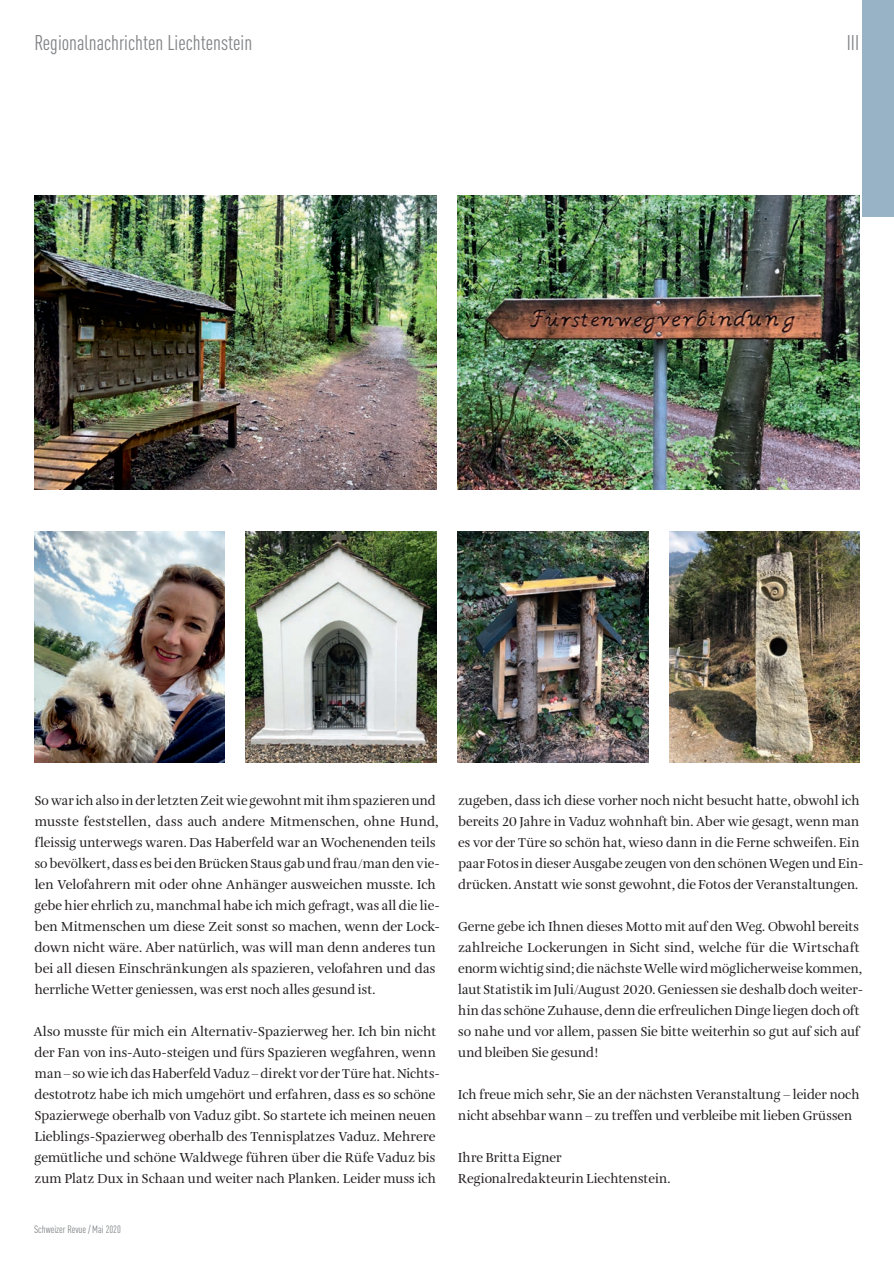
<style>
.page{position:relative;width:894px;height:1263px;background:#fff}
.page>*{position:absolute;margin:0;border:0;box-sizing:border-box;transform-origin:0 0}
.t1{font:condensed 21px "DINOT";color:#808285}
.t2{font:13.5px/21px "Amalia Pro";color:#231f20}
.t3{font:condensed 10.5px "DINOT";color:#808285}
</style>
<div class="page">
<div style="left:861px;top:0;width:32px;height:216px;background:#99b3c6"></div>
<img style="left:34px;top:531px;width:190px;height:231px">
<img style="left:246px;top:532px;width:190px;height:230px">
<img style="left:457px;top:195px;width:402px;height:294px">
<img style="left:457px;top:531px;width:190px;height:231px">
<img style="left:34px;top:195px;width:402px;height:294px">
<img style="left:669px;top:531px;width:190px;height:231px">
<h1 class="t1" style="left:35px;top:30px;width:219px">Regionalnachrichten Liechtenstein</h1>
<h1 class="t1" style="left:846px;top:30px;width:14px">III</h1>
<p class="t2" style="left:35px;top:790px;width:406px">So war ich also in der letzten Zeit wie gewohnt mit ihm spazieren und musste feststellen, dass auch andere Mitmenschen, ohne Hund, fleissig unterwegs waren. Das Haberfeld war an Wochenenden teils so bevölkert, dass es bei den Brücken Staus gab und frau/man den vie&shy;len Velofahrern mit oder ohne Anhänger ausweichen musste. Ich gebe hier ehrlich zu, manchmal habe ich mich gefragt, was all die lie&shy;ben Mitmenschen um diese Zeit sonst so machen, wenn der Lock&shy;down nicht wäre. Aber natürlich, was will man denn anderes tun bei all diesen Einschränkungen als spazieren, velofahren und das herrliche Wetter geniessen, was erst noch alles gesund ist.</p>
<p class="t2" style="left:33px;top:1021px;width:407px">Also musste für mich ein Alternativ-Spazierweg her. Ich bin nicht der Fan von ins-Auto-steigen und fürs Spazieren wegfahren, wenn man – so wie ich das Haberfeld Vaduz – direkt vor der Türe hat. Nichts&shy;destotrotz habe ich mich umgehört und erfahren, dass es so schöne Spazierwege oberhalb von Vaduz gibt. So startete ich meinen neuen Lieblings-Spazierweg oberhalb des Tennisplatzes Vaduz. Mehrere gemütliche und schöne Waldwege führen über die Rüfe Vaduz bis zum Platz Dux in Schaan und weiter nach Planken. Leider muss ich</p>
<p class="t3" style="left:34px;top:1223px;width:88px">Schweizer Revue / Mai 2020</p>
<p class="t2" style="left:458px;top:790px;width:406px">zugeben, dass ich diese vorher noch nicht besucht hatte, obwohl ich bereits 20 Jahre in Vaduz wohnhaft bin. Aber wie gesagt, wenn man es vor der Türe so schön hat, wieso dann in die Ferne schweifen. Ein paar Fotos in dieser Ausgabe zeugen von den schönen Wegen und Ein&shy;drücken. Anstatt wie sonst gewohnt, die Fotos der Veranstaltungen.</p>
<p class="t2" style="left:458px;top:916px;width:406px">Gerne gebe ich Ihnen dieses Motto mit auf den Weg. Obwohl bereits zahlreiche Lockerungen in Sicht sind, welche für die Wirtschaft enorm wichtig sind; die nächste Welle wird möglicherweise kommen, laut Statistik im Juli/August 2020. Geniessen sie deshalb doch weiter&shy;hin das schöne Zuhause, denn die erfreulichen Dinge liegen doch oft so nahe und vor allem, passen Sie bitte weiterhin so gut auf sich auf und bleiben Sie gesund!</p>
<p class="t2" style="left:458px;top:1084px;width:402px">Ich freue mich sehr, Sie an der nächsten Veranstaltung – leider noch nicht absehbar wann – zu treffen und verbleibe mit lieben Grüssen</p>
<p class="t2" style="left:458px;top:1147px;width:213px">Ihre Britta Eigner<br>Regionalredakteurin Liechtenstein.</p>
</div>
